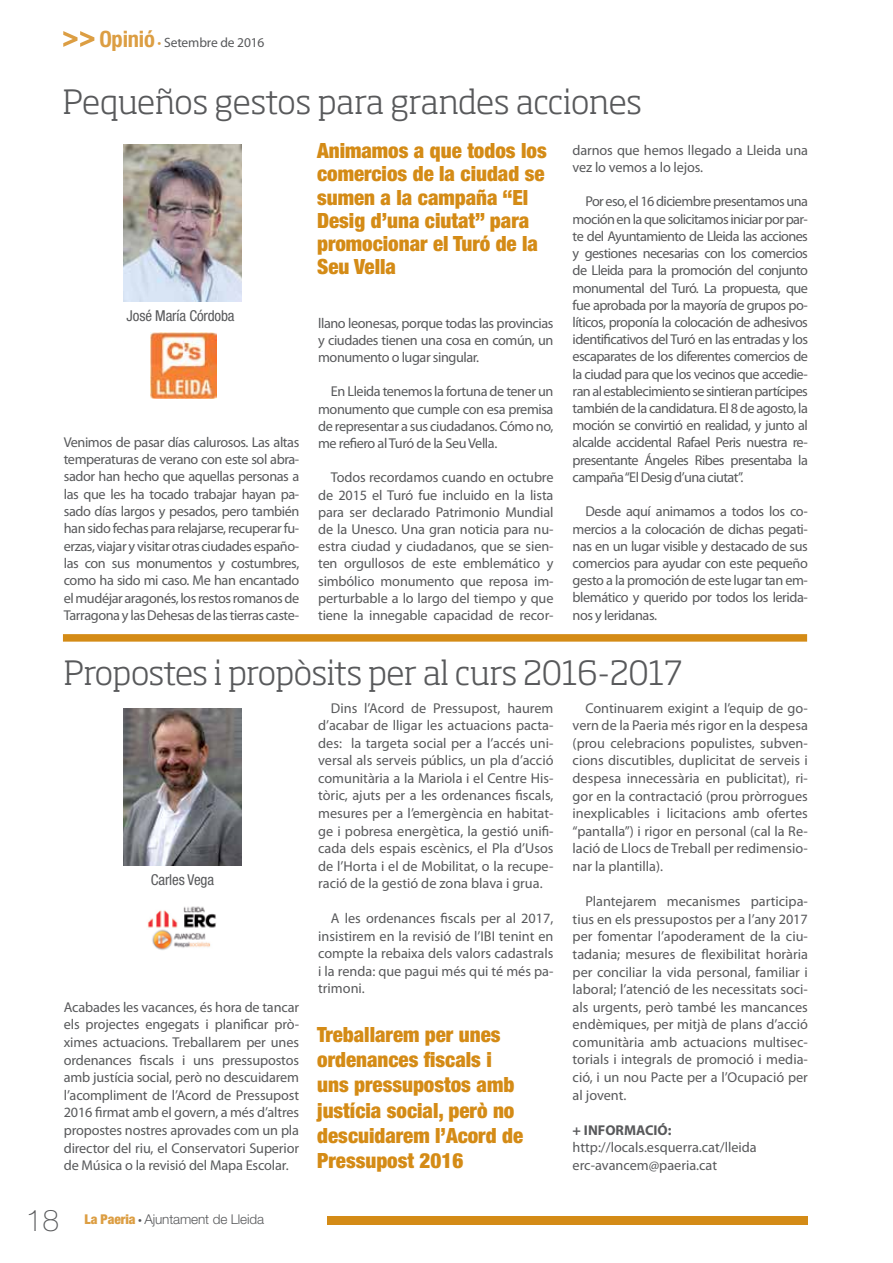
<style>
.page{position:relative;width:893px;height:1263px;background:#fff}
.page>*{position:absolute;margin:0;border:0;box-sizing:border-box;transform-origin:0 0}
.t1{font:300 33px "Soho Std";letter-spacing:-.01em;color:#58595b}
.t2{font:100 30px "Helvetica Neue LT Std";color:#58595b}
.t3{font:900 condensed 21px/23.2px "Helvetica Neue LT Std";color:#d48b16}
.t4{font:condensed 15px "Helvetica Neue LT Std";letter-spacing:-.01em;color:#58595b}
.t5{font:14.25px/17.2px "Myriad Pro";letter-spacing:-.01em;color:#58595b;text-align:justify}
.t6{font:700 14.25px "Myriad Pro";color:#58595b}
.t7{font:300 13.5px "Helvetica Neue LT Std";letter-spacing:-.01em;color:#58595b}
.t8{font:13.5px "Myriad Pro";letter-spacing:-.01em;color:#58595b}
.s1{font-family:"Helvetica Neue LT Std";font-weight:700;font-stretch:condensed;font-size:22.5px;color:#dc9e43}
.s2{color:#dc9e43}
.s3{font-weight:900;font-stretch:condensed;color:#dc9e43}
.s4{font-family:"Myriad Pro";font-weight:400}
</style>
<div class="page">
<div style="left:327px;top:1216px;width:480px;height:8px;background:#d48b16"></div>
<svg style="left:63px;top:31px;width:31px;height:16px"></svg>
<div style="left:63px;top:634px;width:744px;height:8px;background:#d48b16"></div>
<img style="left:124px;top:144px;width:118px;height:157px">
<img style="left:124px;top:708px;width:117px;height:157px">
<img style="left:150px;top:332px;width:66px;height:66px">
<img style="left:147px;top:906px;width:69px;height:44px">
<p class="t8" style="left:99px;top:34px;width:167px"><span class="s1">Opinió</span> <span class="s2">•</span> Setembre de 2016</p>
<h1 class="t1" style="left:63px;top:81px;width:581px">Pequeños gestos para grandes acciones</h1>
<h3 class="t3" style="left:317px;top:139px;width:231px">Animamos a que todos los comercios de la ciudad se sumen a la campaña “El<br>Desig d’una ciutat” para promocionar el Turó de la<br>Seu Vella</h3>
<p class="t5" style="left:573px;top:141px;width:237px">darnos que hemos llegado a Lleida una vez lo vemos a lo lejos.</p>
<p class="t5" style="left:573px;top:193px;width:237px;text-indent:13px">Por eso, el 16 diciembre presentamos una moción en la que solicitamos iniciar por par&shy;te del Ayuntamiento de Lleida las acciones y gestiones necesarias con los comercios de Lleida para la promoción del conjunto monumental del Turó. La propuesta, que fue aprobada por la mayoría de grupos po&shy;líticos, proponía la colocación de adhesivos identificativos del Turó en las entradas y los escaparates de los diferentes comercios de la ciudad para que los vecinos que accedie&shy;ran al establecimiento se sintieran partícipes también de la candidatura. El 8 de agosto, la moción se convirtió en realidad, y junto al alcalde accidental Rafael Peris nuestra re&shy;presentante Ángeles Ribes presentaba la campaña “El Desig d’una ciutat”.</p>
<p class="t5" style="left:573px;top:503px;width:237px;text-indent:13px">Desde aquí animamos a todos los co&shy;mercios a la colocación de dichas pegati&shy;nas en un lugar visible y destacado de sus comercios para ayudar con este pequeño gesto a la promoción de este lugar tan em&shy;blemático y querido por todos los lerida&shy;nos y leridanas.</p>
<p class="t4" style="left:127px;top:307px;width:109px">José María Córdoba</p>
<p class="t5" style="left:318px;top:314px;width:237px">llano leonesas, porque todas las provincias y ciudades tienen una cosa en común, un monumento o lugar singular.</p>
<p class="t5" style="left:318px;top:383px;width:237px;text-indent:13px">En Lleida tenemos la fortuna de tener un monumento que cumple con esa premisa de representar a sus ciudadanos. Cómo no, me refiero al Turó de la Seu Vella.</p>
<p class="t5" style="left:318px;top:469px;width:237px;text-indent:13px">Todos recordamos cuando en octubre de 2015 el Turó fue incluido en la lista para ser declarado Patrimonio Mundial de la Unesco. Una gran noticia para nu&shy;estra ciudad y ciudadanos, que se sien&shy;ten orgullosos de este emblemático y simbólico monumento que reposa im&shy;perturbable a lo largo del tiempo y que tiene la innegable capacidad de recor-</p>
<h1 class="t1" style="left:64px;top:652px;width:620px">Propostes i propòsits per al curs 2016-2017</h1>
<p class="t5" style="left:64px;top:433px;width:237px">Venimos de pasar días calurosos. Las altas temperaturas de verano con este sol abra&shy;sador han hecho que aquellas personas a las que les ha tocado trabajar hayan pa&shy;sado días largos y pesados, pero también han sido fechas para relajarse, recuperar fu&shy;erzas, viajar y visitar otras ciudades españo&shy;las con sus monumentos y costumbres, como ha sido mi caso. Me han encantado el mudéjar aragonés, los restos romanos de Tarragona y las Dehesas de las tierras caste-</p>
<p class="t4" style="left:151px;top:871px;width:65px">Carles Vega</p>
<p class="t5" style="left:64px;top:998px;width:237px">Acabades les vacances, és hora de tancar els projectes engegats i planificar prò&shy;ximes actuacions. Treballarem per unes ordenances fiscals i uns pressupostos amb justícia social, però no descuidarem l’acompliment de l’Acord de Pressupost 2016 firmat amb el govern, a més d’altres propostes nostres aprovades com un pla director del riu, el Conservatori Superior de Música o la revisió del Mapa Escolar.</p>
<h2 class="t2" style="left:26px;top:1203px;width:35px">18</h2>
<p class="t7" style="left:85px;top:1211px;width:181px"><span class="s3">La Paeria</span> <span class="s4">•</span> Ajuntament de Lleida</p>
<p class="t5" style="left:318px;top:699px;width:237px;text-indent:13px">Dins l’Acord de Pressupost, haurem d’acabar de lligar les actuacions pacta&shy;des: la targeta social per a l’accés uni&shy;versal als serveis públics, un pla d’acció comunitària a la Mariola i el Centre His&shy;tòric, ajuts per a les ordenances fiscals, mesures per a l’emergència en habitat&shy;ge i pobresa energètica, la gestió unifi&shy;cada dels espais escènics, el Pla d’Usos de l’Horta i el de Mobilitat, o la recupe&shy;ració de la gestió de zona blava i grua.</p>
<p class="t5" style="left:318px;top:909px;width:237px;text-indent:13px">A les ordenances fiscals per al 2017, insistirem en la revisió de l’IBI tenint en compte la rebaixa dels valors cadastrals i la renda: que pagui més qui té més pa&shy;trimoni.</p>
<h3 class="t3" style="left:317px;top:1021px;width:207px;line-height:25.2px">Treballarem per unes ordenances fiscals i uns pressupostos amb justícia social, però no descuidarem l’Acord de<br>Pressupost 2016</h3>
<p class="t5" style="left:573px;top:699px;width:237px;text-indent:13px">Continuarem exigint a l’equip de go&shy;vern de la Paeria més rigor en la despesa (prou celebracions populistes, subven&shy;cions discutibles, duplicitat de serveis i despesa innecessària en publicitat), ri&shy;gor en la contractació (prou pròrrogues inexplicables i licitacions amb ofertes “pantalla”) i rigor en personal (cal la Re&shy;lació de Llocs de Treball per redimensio&shy;nar la plantilla).</p>
<p class="t5" style="left:573px;top:892px;width:237px;text-indent:13px">Plantejarem mecanismes participa&shy;tius en els pressupostos per a l’any 2017 per fomentar l’apoderament de la ciu&shy;tadania; mesures de flexibilitat horària per conciliar la vida personal, familiar i laboral; l’atenció de les necessitats soci&shy;als urgents, però també les mancances endèmiques, per mitjà de plans d’acció comunitària amb actuacions multisec&shy;torials i integrals de promoció i media&shy;ció, i un nou Pacte per a l’Ocupació per al jovent.</p>
<p class="t6" style="left:573px;top:1121px;width:100px">+ INFORMACIÓ:</p>
<p class="t5" style="left:573px;top:1138px;width:186px">http://locals.esquerra.cat/lleida erc-avancem@paeria.cat</p>
</div>
